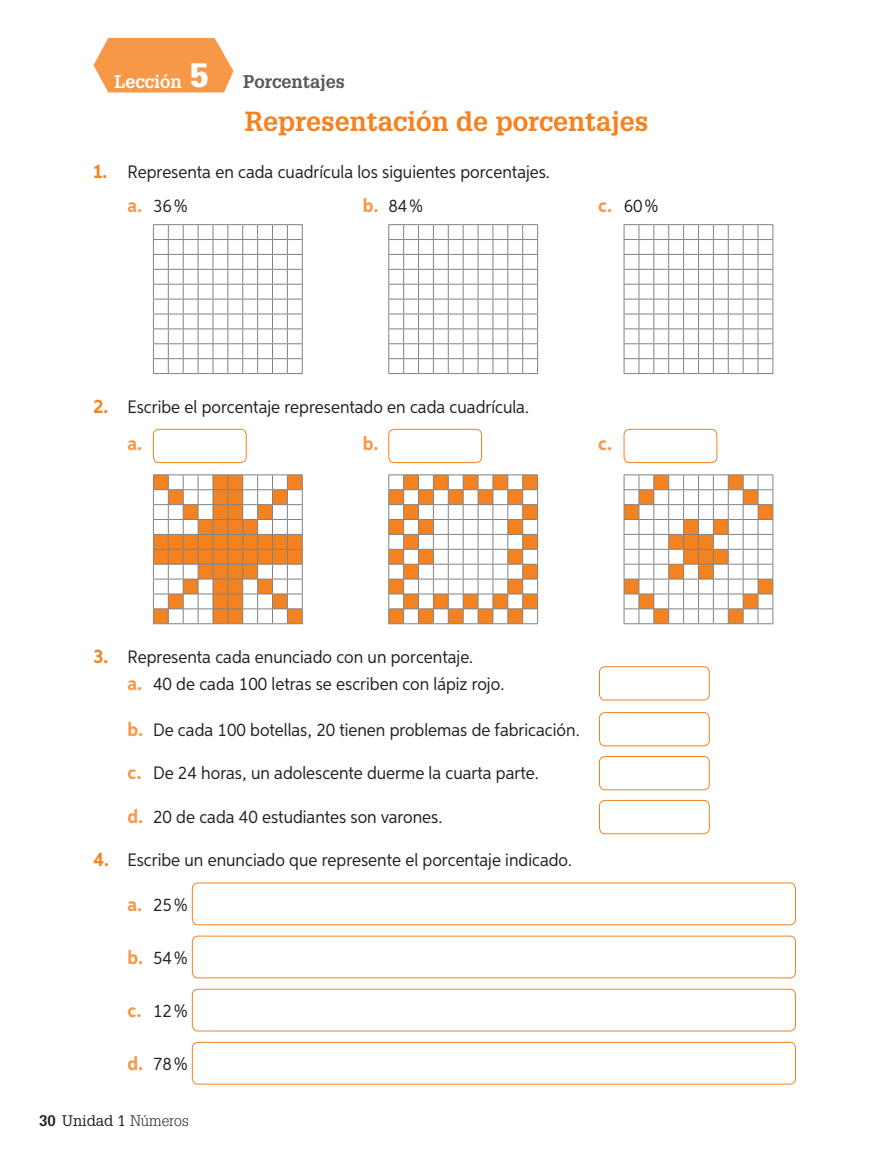
<style>
.page{position:relative;width:893px;height:1170px;background:#fff}
.page>*{position:absolute;margin:0;border:0;box-sizing:border-box;transform-origin:0 0}
.t1{font:700 27px "Glypha LT Std";color:#f58220}
.t2{font:700 19.5px "Aspira Nar";color:#f79848}
.t3{font:18px/34.3px "Aspira Nar";color:#231f20}
.t4{font:700 18px "Glypha LT Std";color:#57585a}
.t5{font:15px "Glypha LT Std";color:#231f20}
.s1{color:#fff}
.s2{font-weight:900;font-size:33px;color:#fff}
.s3{font-weight:700;font-size:19.5px;color:#f58220}
.s4{font-weight:700;font-size:19.5px;color:#f79848}
.s5{font-weight:700}
.s6{font-weight:300}
</style>
<div class="page">
<svg style="left:94px;top:38px;width:139px;height:54px;background:#f7a25a"></svg>
<svg style="left:153px;top:224px;width:150px;height:150px"></svg>
<svg style="left:388px;top:224px;width:150px;height:150px"></svg>
<svg style="left:624px;top:224px;width:149px;height:150px"></svg>
<div style="left:153px;top:429px;width:94px;height:34px;border:1px solid #f58220;border-radius:6px"></div>
<svg style="left:153px;top:474px;width:150px;height:150px"></svg>
<div style="left:388px;top:429px;width:94px;height:34px;border:1px solid #f58220;border-radius:6px"></div>
<svg style="left:388px;top:474px;width:150px;height:150px"></svg>
<div style="left:624px;top:429px;width:93px;height:34px;border:1px solid #f58220;border-radius:6px"></div>
<svg style="left:624px;top:474px;width:149px;height:150px"></svg>
<div style="left:599px;top:666px;width:111px;height:34px;border:1px solid #f58220;border-radius:6px"></div>
<div style="left:599px;top:712px;width:111px;height:34px;border:1px solid #f58220;border-radius:6px"></div>
<div style="left:599px;top:756px;width:111px;height:34px;border:1px solid #f58220;border-radius:6px"></div>
<div style="left:599px;top:800px;width:111px;height:34px;border:1px solid #f58220;border-radius:6px"></div>
<div style="left:192px;top:882px;width:604px;height:43px;border:1px solid #f58220;border-radius:6px"></div>
<div style="left:192px;top:935px;width:604px;height:43px;border:1px solid #f58220;border-radius:6px"></div>
<div style="left:192px;top:988px;width:604px;height:43px;border:1px solid #f58220;border-radius:6px"></div>
<div style="left:192px;top:1041px;width:604px;height:43px;border:1px solid #f58220;border-radius:6px"></div>
<p class="t4" style="left:114px;top:70px;width:232px"><span class="s1">Lección</span> <span class="s2">5</span> Porcentajes</p>
<p class="t1" style="left:245px;top:104px;width:405px">Representación de porcentajes</p>
<p class="t3" style="left:128px;top:154px;width:424px;text-indent:-34px"><span class="s3">1.</span> Representa en cada cuadrícula los siguientes porcentajes. <span class="s4">a.</span> 36%</p>
<p class="t3" style="left:363px;top:188px;width:62px"><span class="s4">b.</span> 84%</p>
<p class="t3" style="left:598px;top:188px;width:62px"><span class="s4">c.</span> 60%</p>
<p class="t3" style="left:94px;top:389px;width:437px"><span class="s3">2.</span> Escribe el porcentaje representado en cada cuadrícula.</p>
<p class="t2" style="left:128px;top:431px;width:16px">a.</p>
<p class="t2" style="left:363px;top:431px;width:17px">b.</p>
<p class="t2" style="left:598px;top:431px;width:16px">c.</p>
<p class="t3" style="left:128px;top:642px;width:379px;line-height:26.8px;text-indent:-34px"><span class="s3">3.</span> Representa cada enunciado con un porcentaje.<br><span class="s4">a.</span> 40 de cada 100 letras se escriben con lápiz rojo.</p>
<p class="t3" style="left:128px;top:711px;width:454px"><span class="s4">b.</span> De cada 100 botellas, 20 tienen problemas de fabricación.</p>
<p class="t3" style="left:128px;top:755px;width:413px"><span class="s4">c.</span> De 24 horas, un adolescente duerme la cuarta parte.</p>
<p class="t3" style="left:128px;top:799px;width:317px"><span class="s4">d.</span> 20 de cada 40 estudiantes son varones.</p>
<p class="t3" style="left:94px;top:842px;width:480px"><span class="s3">4.</span> Escribe un enunciado que represente el porcentaje indicado.</p>
<p class="t3" style="left:128px;top:887px;width:62px"><span class="s4">a.</span> 25%</p>
<p class="t3" style="left:128px;top:940px;width:62px"><span class="s4">b.</span> 54%</p>
<p class="t3" style="left:128px;top:993px;width:62px"><span class="s4">c.</span> 12%</p>
<p class="t3" style="left:128px;top:1046px;width:62px"><span class="s4">d.</span> 78%</p>
<p class="t5" style="left:39px;top:1111px;width:151px"><span class="s5">30</span> Unidad 1 <span class="s6">Números</span></p>
</div>
